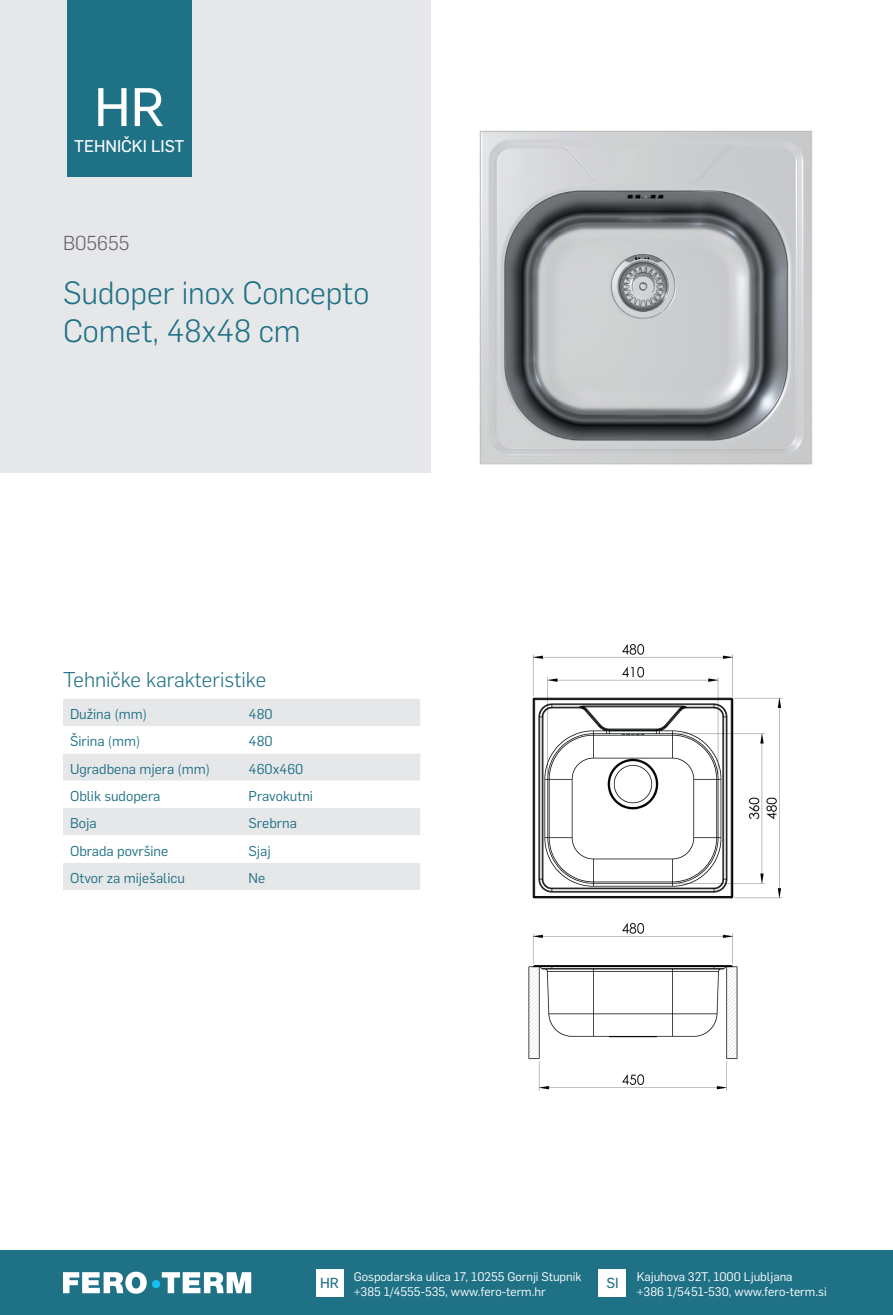
<style>
.page{position:relative;width:893px;height:1315px;background:#fff}
.page>*{position:absolute;margin:0;border:0;box-sizing:border-box;transform-origin:0 0}
.t1{font:53.2px "Flama Basic";color:#fff}
.t2{font:300 31.5px/37.8px "Flama";color:#1f7186}
.t3{font:300 21px "Flama";color:#1f7186}
.t4{font:300 19.78px "Flama";color:#636366}
.t5{font:16.62px "Flama Basic";color:#fff}
.t6{font:14.35px "Flama Basic";color:#1f7186}
.t7{font:14px "Flama";color:#1f7186}
.t8{font:12.25px/15.8px "Flama";color:#fff}
</style>
<div class="page">
<div style="left:0;top:1250px;width:893px;height:65px;background:#1f7186"></div>
<div style="left:316px;top:1269px;width:27px;height:27px;background:#fff"></div>
<div style="left:599px;top:1269px;width:27px;height:27px;background:#fff"></div>
<svg style="left:63px;top:1271px;width:188px;height:22px"></svg>
<div style="left:152px;top:1280px;width:8px;height:8px;background:#15c0f2;border-radius:50%"></div>
<div style="left:0;top:0;width:430px;height:472px;background:#e6e7e9"></div>
<div style="left:67px;top:0;width:124px;height:177px;background:#1f7186"></div>
<div style="left:63px;top:699px;width:357px;height:191px;background:#e6e7e9"></div>
<svg style="left:63px;top:726px;width:357px;height:136px"></svg>
<img style="left:479px;top:130px;width:334px;height:335px">
<img style="left:528px;top:644px;width:255px;height:447px">
<h1 class="t1" style="left:94px;top:70px;width:72px">HR</h1>
<h3 class="t5" style="left:74px;top:134px;width:112px">TEHNIČKI LIST</h3>
<h3 class="t4" style="left:63px;top:229px;width:68px">B05655</h3>
<h2 class="t2" style="left:63px;top:272px;width:308px">Sudoper inox Concepto<br>Comet, 48x48 cm</h2>
<h3 class="t3" style="left:63px;top:665px;width:205px">Tehničke karakteristike</h3>
<p class="t7" style="left:70px;top:704px;width:78px">Dužina (mm)</p>
<p class="t7" style="left:249px;top:704px;width:25px">480</p>
<p class="t7" style="left:70px;top:732px;width:72px">Širina (mm)</p>
<p class="t7" style="left:249px;top:732px;width:25px">480</p>
<p class="t7" style="left:70px;top:759px;width:142px">Ugradbena mjera (mm)</p>
<p class="t7" style="left:249px;top:759px;width:56px">460x460</p>
<p class="t7" style="left:70px;top:786px;width:92px">Oblik sudopera</p>
<p class="t7" style="left:249px;top:786px;width:66px">Pravokutni</p>
<p class="t7" style="left:70px;top:813px;width:28px">Boja</p>
<p class="t7" style="left:249px;top:813px;width:50px">Srebrna</p>
<p class="t7" style="left:70px;top:841px;width:100px">Obrada površine</p>
<p class="t7" style="left:249px;top:841px;width:24px">Sjaj</p>
<p class="t7" style="left:70px;top:868px;width:116px">Otvor za miješalicu</p>
<p class="t7" style="left:249px;top:868px;width:18px">Ne</p>
<p class="t6" style="left:320px;top:1272px;width:20px">HR</p>
<p class="t8" style="left:637px;top:1267px;width:191px">Kajuhova 32T, 1000 Ljubljana<br>+386 1/5451-530, www.fero-term.si</p>
<p class="t8" style="left:354px;top:1267px;width:229px">Gospodarska ulica 17, 10255 Gornji Stupnik +385 1/4555-535, www.fero-term.hr</p>
<p class="t6" style="left:606px;top:1272px;width:14px">SI</p>
</div>
